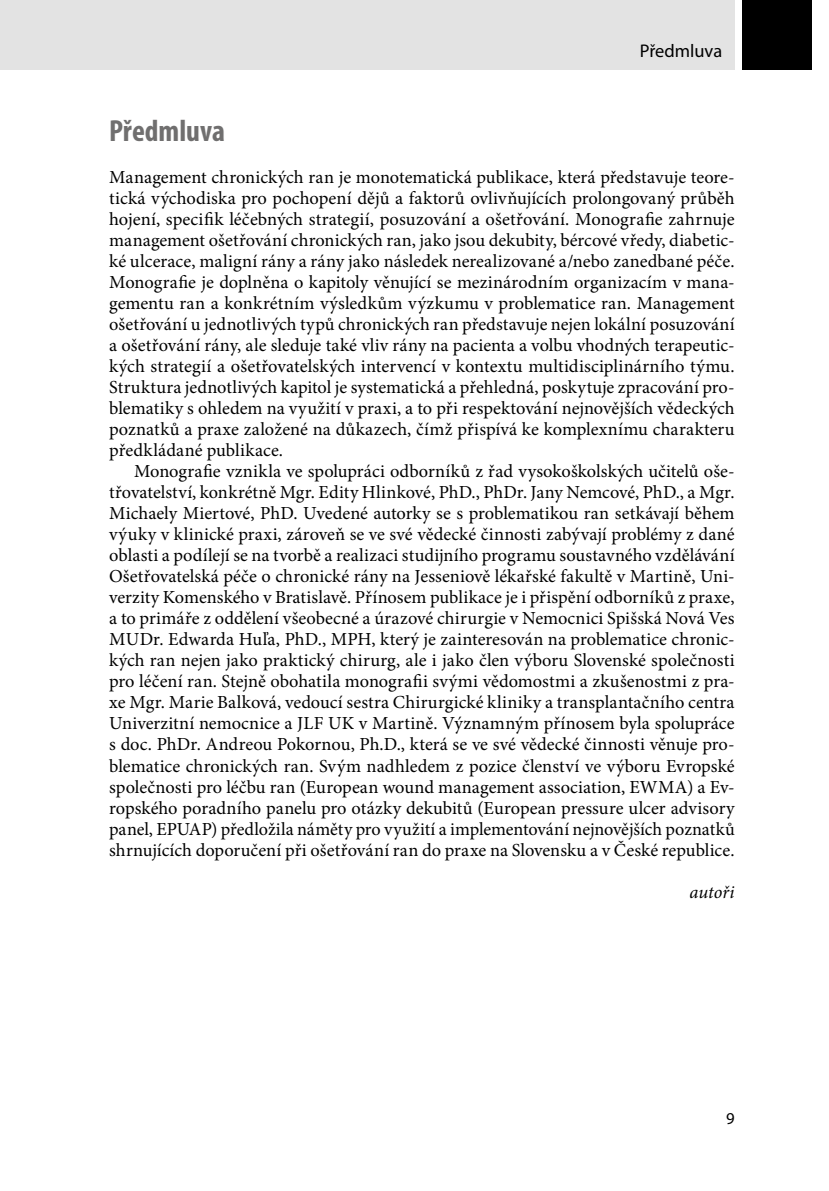
<style>
.page{position:relative;width:829px;height:1191px;background:#fff}
.page>*{position:absolute;margin:0;border:0;box-sizing:border-box;transform-origin:0 0}
._1_nadpis{font:700 condensed 30.62px "Myriad Pro";color:#706f6f}
.text{font:18.38px/21px "Minion Pro";letter-spacing:.005em;color:#000;text-align:justify}
.text_prvni{font:18.38px/21px "Minion Pro";letter-spacing:.005em;color:#000;text-align:justify}
.t1{font:18.38px "Myriad Pro";letter-spacing:-.005em;color:#000}
.text_prvni-2{font:italic 18.38px "Minion Pro";color:#000}
.t2{font:16.62px "Myriad Pro";color:#000}
</style>
<div class="page">
<div style="left:0;top:0;width:734px;height:69px;background:#e3e3e3"></div>
<div style="left:742px;top:0;width:69px;height:69px;background:#000"></div>
<p class="t1" style="left:639px;top:40px;width:84px">Předmluva</p>
<p class="_1_nadpis" style="left:109px;top:112px;width:117px">Předmluva</p>
<p class="text_prvni" style="left:109px;top:167px;width:627px">Management chronických ran je monotematická publikace, která představuje teore&shy;tická východiska pro pochopení dějů a faktorů ovlivňujících prolongovaný průběh hojení, specifik léčebných strategií, posuzování a ošetřování. Monografie zahrnuje management ošetřování chronických ran, jako jsou dekubity, bércové vředy, diabetic&shy;ké ulcerace, maligní rány a rány jako následek nerealizované a/nebo zanedbané péče.<br>Monografie je doplněna o kapitoly věnující se mezinárodním organizacím v mana&shy;gementu ran a konkrétním výsledkům výzkumu v problematice ran. Management ošetřování u jednotlivých typů chronických ran představuje nejen lokální posuzování a ošetřování rány, ale sleduje také vliv rány na pacienta a volbu vhodných terapeutic&shy;kých strategií a ošetřovatelských intervencí v kontextu multidisciplinárního týmu.<br>Struktura jednotlivých kapitol je systematická a přehledná, poskytuje zpracování pro&shy;blematiky s ohledem na využití v praxi, a to při respektování nejnovějších vědeckých poznatků a praxe založené na důkazech, čímž přispívá ke komplexnímu charakteru předkládané publikace.</p>
<p class="text" style="left:109px;top:461px;width:627px;text-indent:25px">Monografie vznikla ve spolupráci odborníků z řad vysokoškolských učitelů oše&shy;třovatelství, konkrétně Mgr. Edity Hlinkové, PhD., PhDr. Jany Nemcové, PhD., a Mgr.<br>Michaely Miertové, PhD. Uvedené autorky se s problematikou ran setkávají během výuky v klinické praxi, zároveň se ve své vědecké činnosti zabývají problémy z dané oblasti a podílejí se na tvorbě a realizaci studijního programu soustavného vzdělávání Ošetřovatelská péče o chronické rány na Jesseniově lékařské fakultě v Martině, Uni&shy;verzity Komenského v Bratislavě. Přínosem publikace je i přispění odborníků z praxe, a to primáře z oddělení všeobecné a úrazové chirurgie v Nemocnici Spišská Nová Ves MUDr. Edwarda Huľa, PhD., MPH, který je zainteresován na problematice chronic&shy;kých ran nejen jako praktický chirurg, ale i jako člen výboru Slovenské společnosti pro léčení ran. Stejně obohatila monografii svými vědomostmi a zkušenostmi z pra&shy;xe Mgr. Marie Balková, vedoucí sestra Chirurgické kliniky a transplantačního centra Univerzitní nemocnice a JLF UK v Martině. Významným přínosem byla spolupráce s doc. PhDr. Andreou Pokornou, Ph.D., která se ve své vědecké činnosti věnuje pro&shy;blematice chronických ran. Svým nadhledem z pozice členství ve výboru Evropské společnosti pro léčbu ran (European wound management association, EWMA) a Ev&shy;ropského poradního panelu pro otázky dekubitů (European pressure ulcer advisory panel, EPUAP) předložila náměty pro využití a implementování nejnovějších poznatků shrnujících doporučení při ošetřování ran do praxe na Slovensku a v České republice.</p>
<p class="text_prvni-2" style="left:689px;top:879px;width:47px">autoři</p>
<p class="t2" style="left:726px;top:1108px;width:10px">9</p>
</div>
